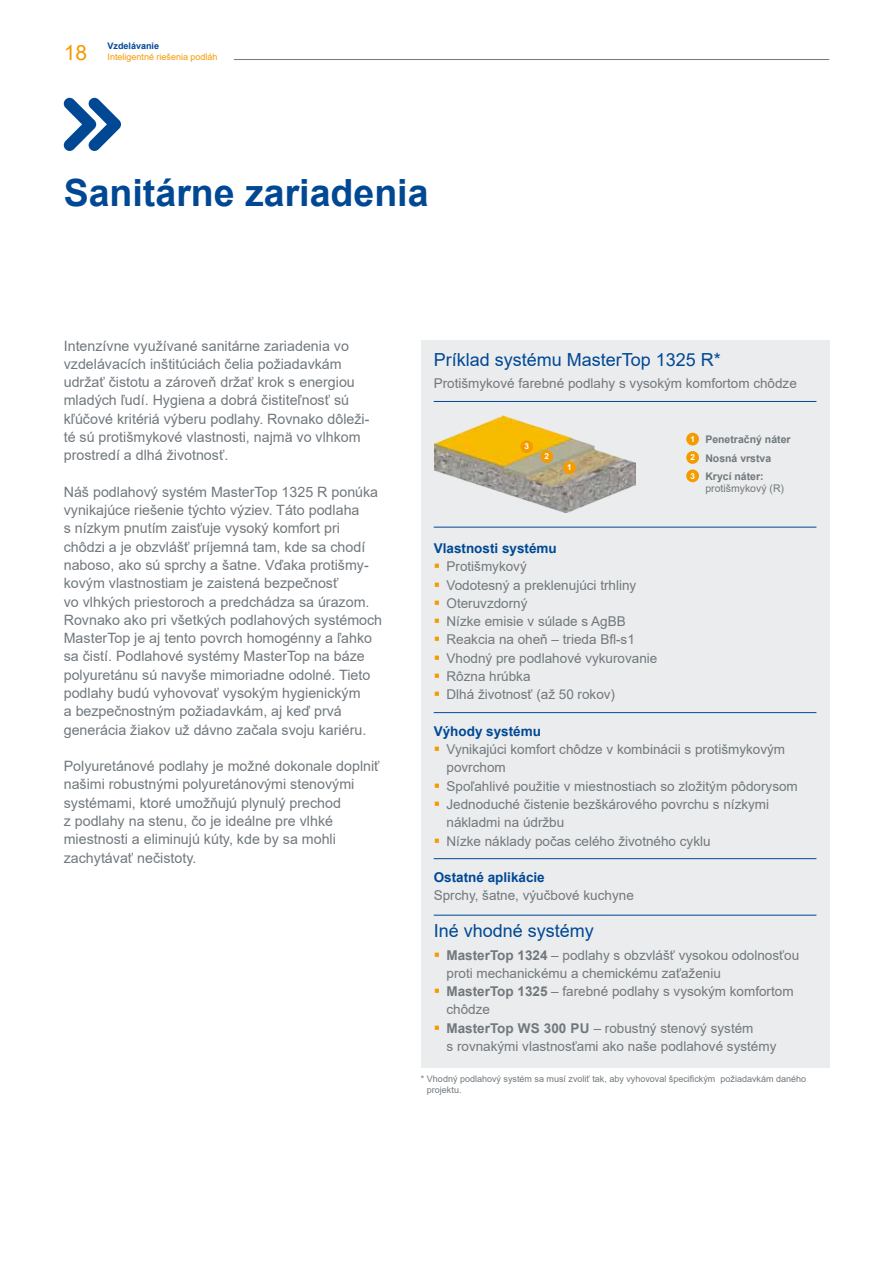
<style>
.page{position:relative;width:893px;height:1263px;background:#fff}
.page>*{position:absolute;margin:0;border:0;box-sizing:border-box;transform-origin:0 0}
.t1{font:700 37.5px "Arial";color:#004894}
.t2{font:21px "Arial";color:#f49b00}
.t3{font:18px "Arial";color:#004894}
.t4{font:14.25px/18.3px "Arial";color:#71787d}
.t5{font:13.5px/18.3px "Arial";color:#71787d}
.t6{font:700 13.5px "Arial";color:#004894}
.t7{font:700 10.5px/18.3px "Arial";color:#71787d}
.t8{font:10.5px "Arial";color:#71787d}
.t9{font:9px/10.5px "Arial";color:#71787d}
.t10{font:9px "Arial";color:#f49b00}
.t11{font:700 9px "Arial";color:#004894}
.t12{font:700 8.25px "Arial";color:#fff}
.s1{color:#f49b00}
.s2{font-weight:700}
</style>
<div class="page">
<hr style="left:234px;top:59px;width:595px;height:1px;background:#71787d">
<svg style="left:64px;top:98px;width:57px;height:53px"></svg>
<div style="left:421px;top:340px;width:408px;height:727px;background:#eaeced"></div>
<hr style="left:434px;top:401px;width:382px;height:1px;background:#004894">
<hr style="left:434px;top:527px;width:382px;height:1px;background:#004894">
<hr style="left:434px;top:712px;width:382px;height:1px;background:#004894">
<hr style="left:434px;top:858px;width:382px;height:1px;background:#004894">
<hr style="left:434px;top:915px;width:382px;height:1px;background:#004894">
<div style="left:686px;top:433px;width:13px;height:12px;background:#f49b00;border-radius:50%"></div>
<div style="left:686px;top:451px;width:13px;height:13px;background:#f49b00;border-radius:50%"></div>
<div style="left:686px;top:469px;width:13px;height:13px;background:#f49b00;border-radius:50%"></div>
<img style="left:435px;top:415px;width:201px;height:98px">
<div style="left:563px;top:461px;width:13px;height:13px;background:#f49b00;border-radius:50%"></div>
<div style="left:540px;top:450px;width:13px;height:13px;background:#f49b00;border-radius:50%"></div>
<div style="left:520px;top:440px;width:13px;height:13px;background:#f49b00;border-radius:50%"></div>
<h2 class="t2" style="left:64px;top:38px;width:25px">18</h2>
<p class="t11" style="left:108px;top:40px;width:53px">Vzdelávanie</p>
<p class="t10" style="left:108px;top:50px;width:112px">Inteligentné riešenia podláh</p>
<h1 class="t1" style="left:64px;top:166px;width:366px">Sanitárne zariadenia</h1>
<p class="t4" style="left:64px;top:336px;width:307px">Intenzívne využívané sanitárne zariadenia vo vzdelávacích inštitúciách čelia požiadavkám udržať čistotu a zároveň držať krok s energiou mladých ľudí. Hygiena a dobrá čistiteľnosť sú kľúčové kritériá výberu podlahy. Rovnako dôleži&shy;té sú protišmykové vlastnosti, najmä vo vlhkom prostredí a dlhá životnosť.</p>
<p class="t4" style="left:64px;top:483px;width:320px">Náš podlahový systém MasterTop 1325 R ponúka vynikajúce riešenie týchto výziev. Táto podlaha<br>s nízkym pnutím zaisťuje vysoký komfort pri chôdzi a je obzvlášť príjemná tam, kde sa chodí naboso, ako sú sprchy a šatne. Vďaka protišmy&shy;kovým vlastnostiam je zaistená bezpečnosť<br>vo vlhkých priestoroch a predchádza sa úrazom.<br>Rovnako ako pri všetkých podlahových systémoch MasterTop je aj tento povrch homogénny a ľahko sa čistí. Podlahové systémy MasterTop na báze polyuretánu sú navyše mimoriadne odolné. Tieto podlahy budú vyhovovať vysokým hygienickým<br>a bezpečnostným požiadavkám, aj keď prvá generácia žiakov už dávno začala svoju kariéru.</p>
<p class="t4" style="left:64px;top:757px;width:317px">Polyuretánové podlahy je možné dokonale doplniť našimi robustnými polyuretánovými stenovými systémami, ktoré umožňujú plynulý prechod<br>z podlahy na stenu, čo je ideálne pre vlhké miestnosti a eliminujú kúty, kde by sa mohli zachytávať nečistoty.</p>
<p class="t3" style="left:434px;top:347px;width:289px">Príklad systému MasterTop 1325 R*</p>
<p class="t5" style="left:434px;top:374px;width:365px">Protišmykové farebné podlahy s vysokým komfortom chôdze</p>
<p class="t12" style="left:524px;top:441px;width:6px">3</p>
<p class="t12" style="left:545px;top:451px;width:6px">2</p>
<p class="t12" style="left:567px;top:462px;width:6px">1</p>
<p class="t12" style="left:690px;top:433px;width:6px">1</p>
<p class="t12" style="left:690px;top:451px;width:6px">2</p>
<p class="t12" style="left:690px;top:470px;width:6px">3</p>
<p class="t7" style="left:705px;top:430px;width:87px">Penetračný náter<br>Nosná vrstva<br>Krycí náter:</p>
<p class="t8" style="left:705px;top:481px;width:80px">protišmykový (R)</p>
<p class="t6" style="left:434px;top:539px;width:125px">Vlastnosti systému</p>
<p class="t5" style="left:434px;top:557px;width:95px"><span class="s1">▪</span> Protišmykový</p>
<p class="t5" style="left:434px;top:575px;width:204px"><span class="s1">▪</span> Vodotesný a preklenujúci trhliny</p>
<p class="t5" style="left:434px;top:594px;width:95px"><span class="s1">▪</span> Oteruvzdorný</p>
<p class="t5" style="left:434px;top:612px;width:194px"><span class="s1">▪</span> Nízke emisie v súlade s AgBB</p>
<p class="t5" style="left:434px;top:630px;width:203px"><span class="s1">▪</span> Reakcia na oheň – trieda Bfl-s1</p>
<p class="t5" style="left:434px;top:649px;width:225px"><span class="s1">▪</span> Vhodný pre podlahové vykurovanie</p>
<p class="t5" style="left:434px;top:667px;width:98px"><span class="s1">▪</span> Rôzna hrúbka</p>
<p class="t5" style="left:434px;top:685px;width:183px"><span class="s1">▪</span> Dlhá životnosť (až 50 rokov)</p>
<p class="t6" style="left:434px;top:721px;width:109px">Výhody systému</p>
<p class="t5" style="left:446px;top:740px;width:340px;text-indent:-13px"><span class="s1">▪</span> Vynikajúci komfort chôdze v kombinácii s protišmykovým povrchom</p>
<p class="t5" style="left:434px;top:777px;width:366px"><span class="s1">▪</span> Spoľahlivé použitie v miestnostiach so zložitým pôdorysom</p>
<p class="t5" style="left:446px;top:795px;width:324px;text-indent:-13px"><span class="s1">▪</span> Jednoduché čistenie bezškárového povrchu s nízkymi nákladmi na údržbu</p>
<p class="t5" style="left:434px;top:831px;width:278px"><span class="s1">▪</span> Nízke náklady počas celého životného cyklu</p>
<p class="t6" style="left:434px;top:868px;width:113px">Ostatné aplikácie</p>
<p class="t5" style="left:434px;top:886px;width:202px">Sprchy, šatne, výučbové kuchyne</p>
<p class="t3" style="left:434px;top:918px;width:162px">Iné vhodné systémy</p>
<p class="t5" style="left:446px;top:945px;width:354px;text-indent:-13px"><span class="s1">▪</span> <span class="s2">MasterTop 1324</span> – podlahy s obzvlášť vysokou odolnosťou proti mechanickému a chemickému zaťaženiu</p>
<p class="t5" style="left:446px;top:982px;width:349px;text-indent:-13px"><span class="s1">▪</span> <span class="s2">MasterTop 1325</span> – farebné podlahy s vysokým komfortom chôdze</p>
<p class="t5" style="left:446px;top:1019px;width:331px;text-indent:-13px"><span class="s1">▪</span> <span class="s2">MasterTop WS 300 PU</span> – robustný stenový systém<br>s rovnakými vlastnosťami ako naše podlahové systémy</p>
<p class="t9" style="left:427px;top:1074px;width:381px;text-indent:-6px">* Vhodný podlahový systém sa musí zvoliť tak, aby vyhovoval špecifickým požiadavkám daného projektu.</p>
</div>
